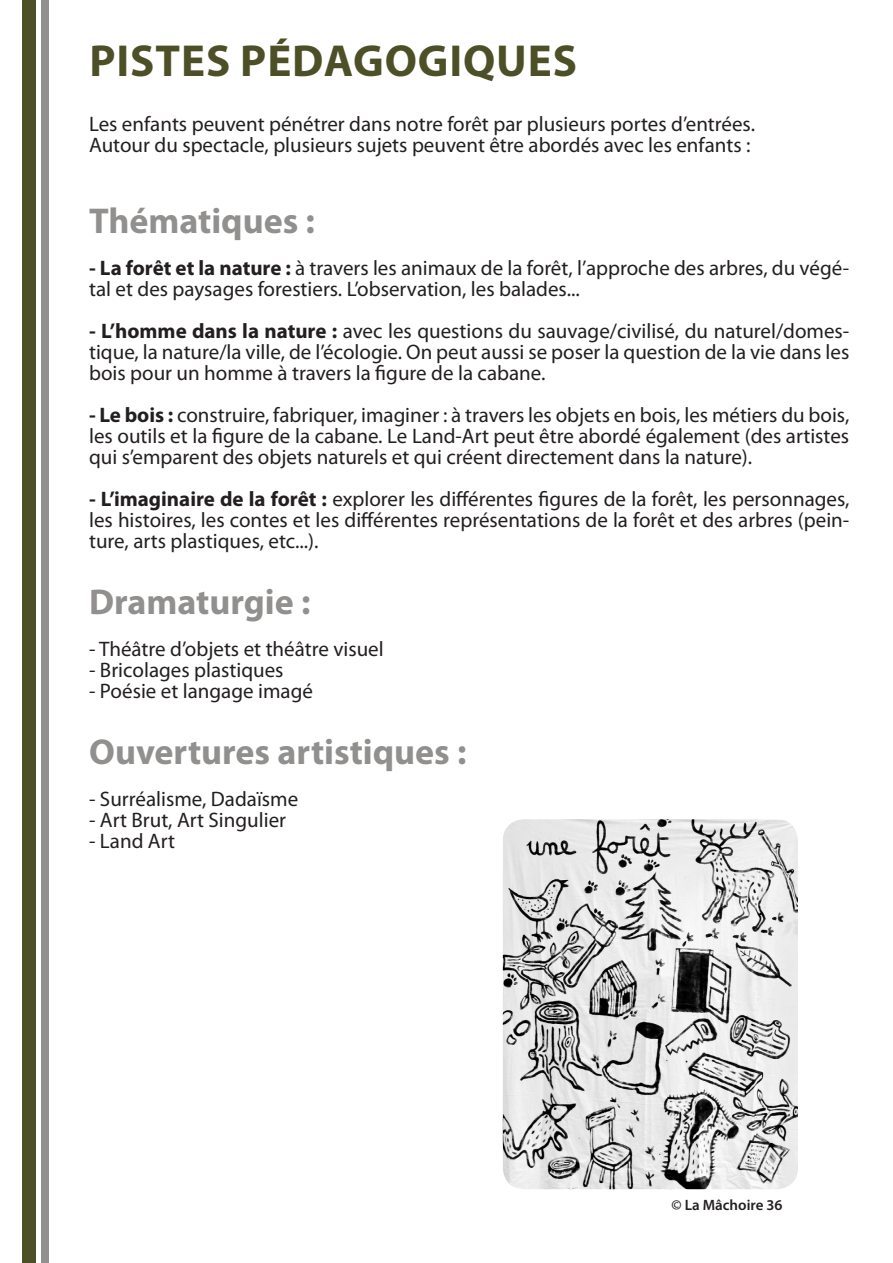
<style>
.page{position:relative;width:893px;height:1263px;background:#fff}
.page>*{position:absolute;margin:0;border:0;box-sizing:border-box;transform-origin:0 0}
.t1{font:700 45px "Myriad Pro";letter-spacing:.02em;color:#4d4f27}
.t2{font:700 36px "Myriad Pro";color:#91908f}
.t3{font:21px/21px "Myriad Pro";color:#231f20;text-align:justify}
.t4{font:600 15px "Myriad Pro";color:#231f20}
.s1{font-weight:700}
</style>
<div class="page">
<div style="left:22px;top:0;width:14px;height:1263px;background:#4d4f27"></div>
<div style="left:41px;top:0;width:8px;height:1263px;background:#91908f"></div>
<img style="left:503px;top:819px;width:295px;height:370px">
<h1 class="t1" style="left:90px;top:32px;width:489px">PISTES PÉDAGOGIQUES</h1>
<p class="t3" style="left:89px;top:113px;width:667px">Les enfants peuvent pénétrer dans notre forêt par plusieurs portes d’entrées.<br>Autour du spectacle, plusieurs sujets peuvent être abordés avec les enfants :</p>
<h2 class="t2" style="left:89px;top:198px;width:227px">Thématiques :</h2>
<p class="t3" style="left:89px;top:257px;width:762px"><span class="s1">- La forêt et la nature :</span> à travers les animaux de la forêt, l’approche des arbres, du végé&shy;tal et des paysages forestiers. L’observation, les balades...</p>
<p class="t3" style="left:89px;top:320px;width:762px"><span class="s1">- L’homme dans la nature :</span> avec les questions du sauvage/civilisé, du naturel/domes&shy;tique, la nature/la ville, de l’écologie. On peut aussi se poser la question de la vie dans les bois pour un homme à travers la figure de la cabane.</p>
<p class="t3" style="left:89px;top:404px;width:762px"><span class="s1">- Le bois :</span> construire, fabriquer, imaginer : à travers les objets en bois, les métiers du bois, les outils et la figure de la cabane. Le Land-Art peut être abordé également (des artistes qui s’emparent des objets naturels et qui créent directement dans la nature).</p>
<p class="t3" style="left:89px;top:488px;width:762px"><span class="s1">- L’imaginaire de la forêt :</span> explorer les différentes figures de la forêt, les personnages, les histoires, les contes et les différentes représentations de la forêt et des arbres (pein&shy;ture, arts plastiques, etc...).</p>
<h2 class="t2" style="left:89px;top:579px;width:223px">Dramaturgie :</h2>
<p class="t3" style="left:89px;top:638px;width:296px">- Théâtre d’objets et théâtre visuel</p>
<p class="t3" style="left:89px;top:659px;width:196px">- Bricolages plastiques</p>
<p class="t3" style="left:89px;top:680px;width:225px">- Poésie et langage imagé</p>
<h2 class="t2" style="left:89px;top:729px;width:379px">Ouvertures artistiques :</h2>
<p class="t3" style="left:89px;top:788px;width:211px">- Surréalisme, Dadaïsme</p>
<p class="t3" style="left:89px;top:809px;width:199px">- Art Brut, Art Singulier</p>
<p class="t3" style="left:89px;top:830px;width:87px">- Land Art</p>
<p class="t4" style="left:671px;top:1195px;width:113px">© La Mâchoire 36</p>
</div>
